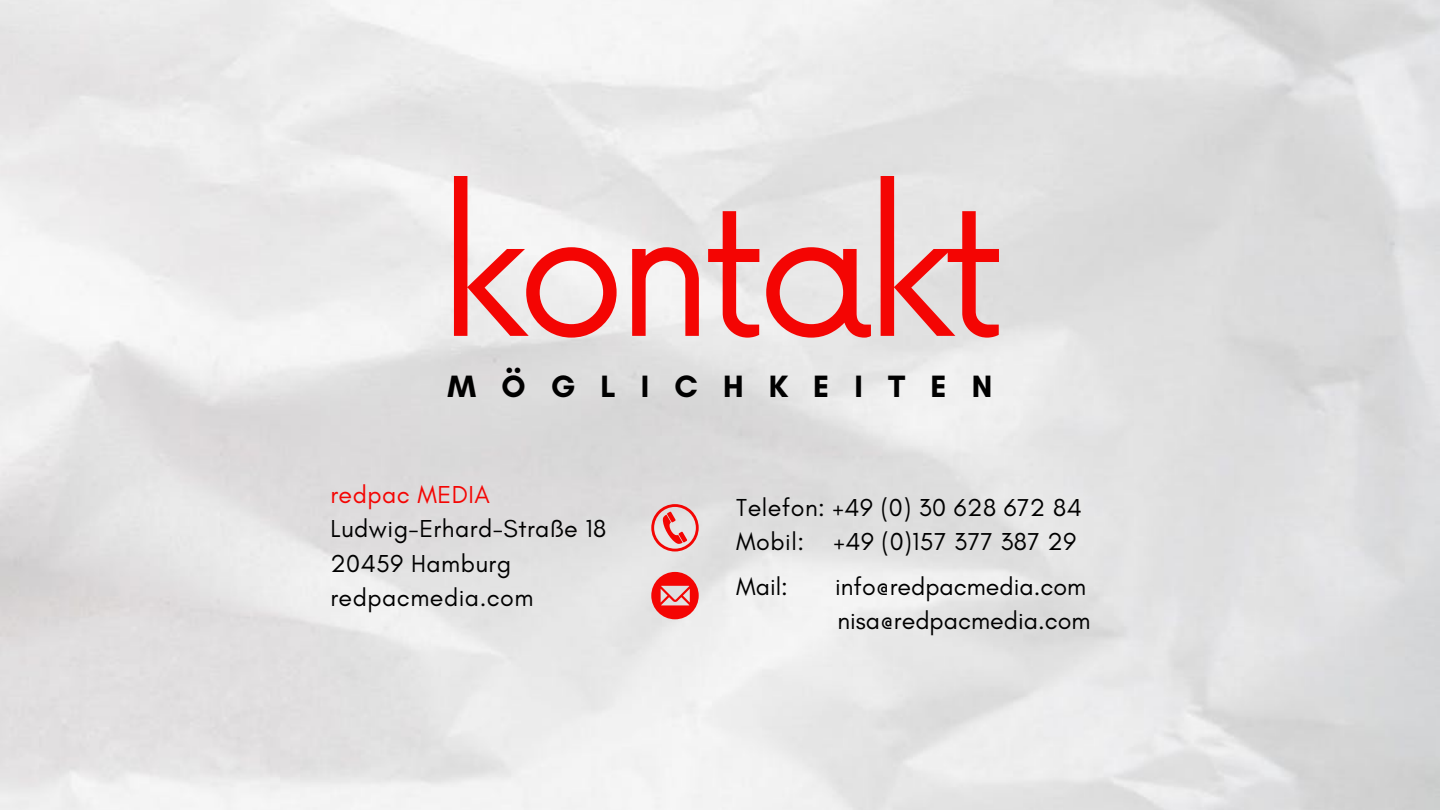
<style>
.page{position:relative;width:1440px;height:810px;background:#fff}
.page>*{position:absolute;margin:0;border:0;box-sizing:border-box;transform-origin:0 0}
.t1{font:173.8px "Now";letter-spacing:-.06em;color:#f40503}
.t2{font:700 31.4px "Glacial Indifference";letter-spacing:.8em;color:#000}
.t3{font:25px "Glacial Indifference";letter-spacing:.02em;color:#000}
.t4{font:25px "Glacial Indifference";color:#000}
.t5{font:25px "Glacial Indifference";letter-spacing:.02em;color:#f40503}
</style>
<div class="page">
<svg style="left:651px;top:572px;width:48px;height:47px;background:#ec605f"></svg>
<svg style="left:651px;top:504px;width:48px;height:47px;background:#e7a0a0"></svg>
<p class="t1" style="left:437px;top:176px;width:571px">kontakt</p>
<p class="t2" style="left:448px;top:367px;width:546px">MÖGLICHKEITEN</p>
<h1 class="t5" style="left:330px;top:479px;width:161px">redpac MEDIA</h1>
<h2 class="t3" style="left:330px;top:513px;width:278px">Ludwig-Erhard-Straße 18</h2>
<p class="t3" style="left:330px;top:548px;width:182px">20459 Hamburg</p>
<p class="t3" style="left:330px;top:582px;width:205px">redpacmedia.com</p>
<p class="t3" style="left:736px;top:492px;width:347px">Telefon: +49 (0) 30 628 672 84</p>
<p class="t3" style="left:736px;top:526px;width:342px">Mobil: +49 (0)157 377 387 29</p>
<p class="t3" style="left:736px;top:571px;width:53px">Mail:</p>
<p class="t4" style="left:835px;top:571px;width:253px">info@redpacmedia.com</p>
<p class="t4" style="left:837px;top:606px;width:255px">nisa@redpacmedia.com</p>
</div>
